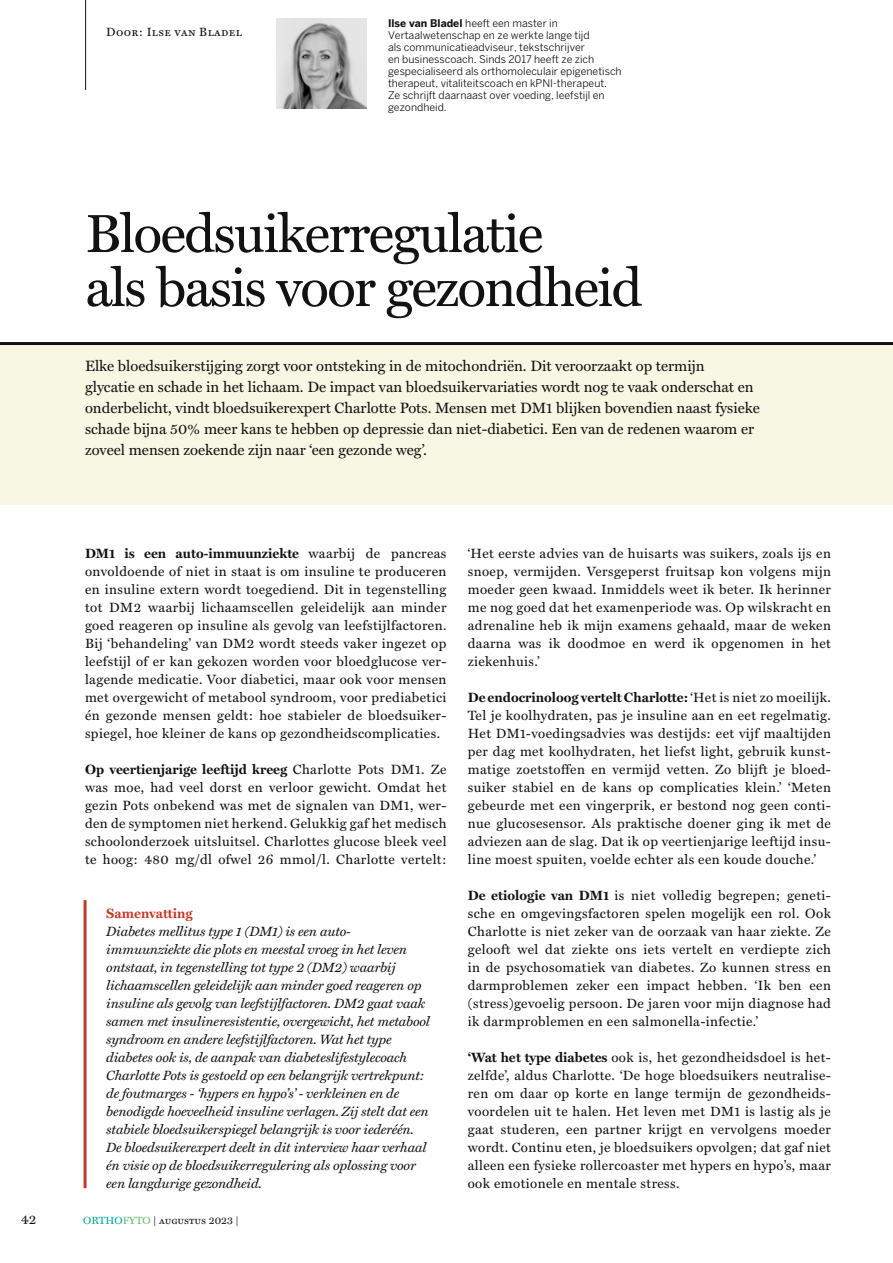
<style>
.page{position:relative;width:893px;height:1263px;background:#fff}
.page>*{position:absolute;margin:0;border:0;box-sizing:border-box;transform-origin:0 0}
.t1{font:54px/54px "Miller Text";letter-spacing:-.03em;color:#121212}
.t2{font:15px/21px "Miller Text";color:#121212}
.t3{font:13.5px/18px "Miller Text";letter-spacing:.03em;color:#121212;text-align:justify}
.t4{font:italic 13.5px/18px "Miller Text";letter-spacing:-.01em;color:#121212}
.t5{font:700 13.5px "Miller Text";color:#c63927}
.t6{font:12px "Miller Text SC";letter-spacing:.03em;color:#121212}
.t7{font:10.5px/12px "Benton Sans";color:#121212}
.t8{font:10.5px "Miller Text SC";color:#121212}
.s1{font-weight:700}
.s2{font-family:"Miller Text";color:#00a695}
.s3{font-family:"Miller Text";color:#66b972}
.s4{font-family:"Miller Text"}
</style>
<div class="page">
<div style="left:0;top:342px;width:893px;height:162px;background:#f8f7e3"></div>
<hr style="left:85px;top:0;width:1px;height:90px;background:#121212">
<hr style="left:0;top:342px;width:893px;height:3px;background:#121212">
<hr style="left:84px;top:900px;width:3px;height:288px;background:#c63927">
<img style="left:277px;top:18px;width:90px;height:90px">
<p class="t6" style="left:106px;top:25px;width:137px">Door: Ilse van Bladel</p>
<p class="t7" style="left:388px;top:17px;width:235px"><span class="s1">Ilse van Bladel</span> heeft een master in Vertaalwetenschap en ze werkte lange tijd<br>als communicatieadviseur, tekstschrijver<br>en businesscoach. Sinds 2017 heeft ze zich gespecialiseerd als orthomoleculair epigenetisch therapeut, vitaliteitscoach en kPNI-therapeut.<br>Ze schrijft daarnaast over voeding, leefstijl en gezondheid.</p>
<h1 class="t1" style="left:85px;top:206px;width:558px">Bloedsuikerregulatie<br>als basis voor gezondheid</h1>
<p class="t2" style="left:85px;top:355px;width:676px">Elke bloedsuikerstijging zorgt voor ontsteking in de mitochondriën. Dit veroorzaakt op termijn<br>glycatie en schade in het lichaam. De impact van bloedsuikervariaties wordt nog te vaak onderschat en onderbelicht, vindt bloedsuikerexpert Charlotte Pots. Mensen met DM1 blijken bovendien naast fysieke schade bijna 50% meer kans te hebben op depressie dan niet-diabetici. Een van de redenen waarom er zoveel mensen zoekende zijn naar ‘een gezonde weg’.</p>
<p class="t3" style="left:85px;top:544px;width:363px"><span class="s1">DM1 is een auto-immuunziekte</span> waarbij de pancreas onvoldoende of niet in staat is om insuline te produceren en insuline extern wordt toegediend. Dit in tegenstelling tot DM2 waarbij lichaamscellen geleidelijk aan minder goed reageren op insuline als gevolg van leefstijlfactoren.<br>Bij ‘behandeling’ van DM2 wordt steeds vaker ingezet op leefstijl of er kan gekozen worden voor bloedglucose ver&shy;lagende medicatie. Voor diabetici, maar ook voor mensen met overgewicht of metabool syndroom, voor prediabetici én gezonde mensen geldt: hoe stabieler de bloedsuiker&shy;spiegel, hoe kleiner de kans op gezondheidscomplicaties.</p>
<p class="t3" style="left:85px;top:760px;width:363px"><span class="s1">Op veertienjarige leeftijd kreeg</span> Charlotte Pots DM1. Ze was moe, had veel dorst en verloor gewicht. Omdat het gezin Pots onbekend was met de signalen van DM1, wer&shy;den de symptomen niet herkend. Gelukkig gaf het medisch schoolonderzoek uitsluitsel. Charlottes glucose bleek veel te hoog: 480 mg/dl ofwel 26 mmol/l. Charlotte vertelt:</p>
<p class="t5" style="left:106px;top:905px;width:88px">Samenvatting</p>
<p class="t4" style="left:106px;top:922px;width:325px">Diabetes mellitus type 1 (DM1) is een auto&shy;immuunziekte die plots en meestal vroeg in het leven ontstaat, in tegenstelling tot type 2 (DM2) waarbij lichaamscellen geleidelijk aan minder goed reageren op insuline als gevolg van leefstijlfactoren. DM2 gaat vaak samen met insulineresistentie, overgewicht, het metabool syndroom en andere leefstijlfactoren. Wat het type diabetes ook is, de aanpak van diabeteslifestylecoach Charlotte Pots is gestoeld op een belangrijk vertrekpunt: de foutmarges - ‘hypers en hypo’s’ - verkleinen en de benodigde hoeveelheid insuline verlagen. Zij stelt dat een stabiele bloedsuikerspiegel belangrijk is voor iederéén.<br>De bloedsuikerexpert deelt in dit interview haar verhaal én visie op de bloedsuikerregulering als oplossing voor een langdurige gezondheid.</p>
<p class="t3" style="left:21px;top:1210px;width:17px">42</p>
<p class="t8" style="left:83px;top:1214px;width:157px"><span class="s2">ORTHO</span><span class="s3">FYTO</span> <span class="s4">|</span> augustus 2023 <span class="s4">|</span></p>
<p class="t3" style="left:468px;top:544px;width:365px">‘Het eerste advies van de huisarts was suikers, zoals ijs en snoep, vermijden. Versgeperst fruitsap kon volgens mijn moeder geen kwaad. Inmiddels weet ik beter. Ik herinner me nog goed dat het examenperiode was. Op wilskracht en adrenaline heb ik mijn examens gehaald, maar de weken daarna was ik doodmoe en werd ik opgenomen in het ziekenhuis.’</p>
<p class="t3" style="left:468px;top:688px;width:365px"><span class="s1">De endocrinoloog vertelt Charlotte:</span> ‘Het is niet zo moeilijk.<br>Tel je koolhydraten, pas je insuline aan en eet regelmatig.<br>Het DM1-voedingsadvies was destijds: eet vijf maaltijden per dag met koolhydraten, het liefst light, gebruik kunst&shy;matige zoetstoffen en vermijd vetten. Zo blijft je bloed&shy;suiker stabiel en de kans op complicaties klein.’ ‘Meten gebeurde met een vingerprik, er bestond nog geen conti&shy;nue glucosesensor. Als praktische doener ging ik met de adviezen aan de slag. Dat ik op veertienjarige leeftijd insu&shy;line moest spuiten, voelde echter als een koude douche.’</p>
<p class="t3" style="left:468px;top:886px;width:365px"><span class="s1">De etiologie van DM1</span> is niet volledig begrepen; geneti&shy;sche en omgevingsfactoren spelen mogelijk een rol. Ook Charlotte is niet zeker van de oorzaak van haar ziekte. Ze gelooft wel dat ziekte ons iets vertelt en verdiepte zich in de psychosomatiek van diabetes. Zo kunnen stress en darmproblemen zeker een impact hebben. ‘Ik ben een (stress)gevoelig persoon. De jaren voor mijn diagnose had ik darmproblemen en een salmonella-infectie.’</p>
<p class="t3" style="left:468px;top:1048px;width:365px"><span class="s1">‘Wat het type diabetes</span> ook is, het gezondheidsdoel is het&shy;zelfde’, aldus Charlotte. ‘De hoge bloedsuikers neutralise&shy;ren om daar op korte en lange termijn de gezondheids&shy;voordelen uit te halen. Het leven met DM1 is lastig als je gaat studeren, een partner krijgt en vervolgens moeder wordt. Continu eten, je bloedsuikers opvolgen; dat gaf niet alleen een fysieke rollercoaster met hypers en hypo’s, maar ook emotionele en mentale stress.</p>
</div>
